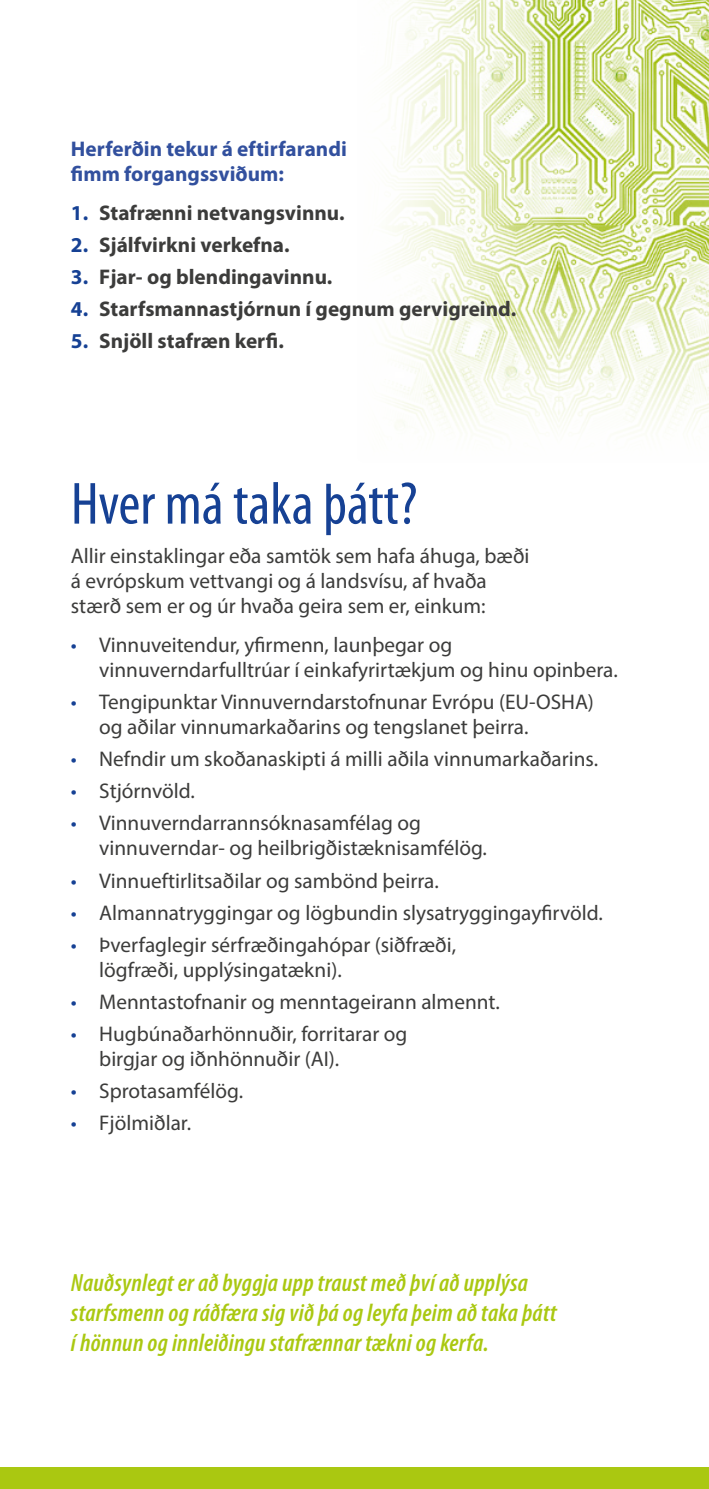
<style>
.page{position:relative;width:709px;height:1489px;background:#fff}
.page>*{position:absolute;margin:0;border:0;box-sizing:border-box;transform-origin:0 0}
.Title_H1{font:condensed 60px "Myriad Pro";color:#164194}
.catch_phrase{font:italic 600 condensed 25px/30px "Myriad Pro";letter-spacing:.01em;color:#aac811}
.t1{font:21.25px/25px "Myriad Pro";color:#3c3c3b}
.t2{font:700 21.25px "Myriad Pro";color:#3c3c3b}
.t3{font:700 21.25px/25px "Myriad Pro";color:#32509e}
.s1{color:#164194}
</style>
<div class="page">
<div style="left:0;top:1467px;width:709px;height:21px;background:#aac811"></div>
<img style="left:388px;top:0;width:321px;height:431px">
<p class="t3" style="left:71px;top:136px;width:277px">Herferðin tekur á eftirfarandi fimm forgangssviðum:</p>
<p class="t2" style="left:71px;top:201px;width:275px"><span class="s1">1.</span> Stafrænni netvangsvinnu.</p>
<p class="t2" style="left:71px;top:233px;width:220px"><span class="s1">2.</span> Sjálfvirkni verkefna.</p>
<p class="t2" style="left:71px;top:265px;width:263px"><span class="s1">3.</span> Fjar- og blendingavinnu.</p>
<p class="t2" style="left:71px;top:297px;width:447px"><span class="s1">4.</span> Starfsmannastjórnun í gegnum gervigreind.</p>
<p class="t2" style="left:71px;top:329px;width:214px"><span class="s1">5.</span> Snjöll stafræn kerfi.</p>
<h1 class="Title_H1" style="left:71px;top:467px;width:348px">Hver má taka þátt?</h1>
<p class="t1" style="left:71px;top:543px;width:460px">Allir einstaklingar eða samtök sem hafa áhuga, bæði á evrópskum vettvangi og á landsvísu, af hvaða stærð sem er og úr hvaða geira sem er, einkum:</p>
<p class="t1" style="left:99px;top:632px;width:520px;text-indent:-28px"><span class="s1">•</span> Vinnuveitendur, yfirmenn, launþegar og vinnuverndarfulltrúar í einkafyrirtækjum og hinu opinbera.</p>
<p class="t1" style="left:99px;top:689px;width:496px;text-indent:-28px"><span class="s1">•</span> Tengipunktar Vinnuverndarstofnunar Evrópu (EU-OSHA) og aðilar vinnumarkaðarins og tengslanet þeirra.</p>
<p class="t1" style="left:71px;top:746px;width:529px"><span class="s1">•</span> Nefndir um skoðanaskipti á milli aðila vinnumarkaðarins.</p>
<p class="t1" style="left:71px;top:778px;width:126px"><span class="s1">•</span> Stjórnvöld.</p>
<p class="t1" style="left:99px;top:810px;width:389px;text-indent:-28px"><span class="s1">•</span> Vinnuverndarrannsóknasamfélag og vinnuverndar- og heilbrigðistæknisamfélög.</p>
<p class="t1" style="left:71px;top:867px;width:369px"><span class="s1">•</span> Vinnueftirlitsaðilar og sambönd þeirra.</p>
<p class="t1" style="left:71px;top:899px;width:533px"><span class="s1">•</span> Almannatryggingar og lögbundin slysatryggingayfirvöld.</p>
<p class="t1" style="left:99px;top:931px;width:358px;text-indent:-28px"><span class="s1">•</span> Þverfaglegir sérfræðingahópar (siðfræði, lögfræði, upplýsingatækni).</p>
<p class="t1" style="left:71px;top:988px;width:430px"><span class="s1">•</span> Menntastofnanir og menntageirann almennt.</p>
<p class="t1" style="left:99px;top:1021px;width:309px;text-indent:-28px"><span class="s1">•</span> Hugbúnaðarhönnuðir, forritarar og birgjar og iðnhönnuðir (AI).</p>
<p class="t1" style="left:71px;top:1078px;width:174px"><span class="s1">•</span> Sprotasamfélög.</p>
<p class="t1" style="left:71px;top:1110px;width:122px"><span class="s1">•</span> Fjölmiðlar.</p>
<p class="catch_phrase" style="left:71px;top:1267px;width:487px">Nauðsynlegt er að byggja upp traust með því að upplýsa starfsmenn og ráðfæra sig við þá og leyfa þeim að taka þátt í hönnun og innleiðingu stafrænnar tækni og kerfa.</p>
</div>
